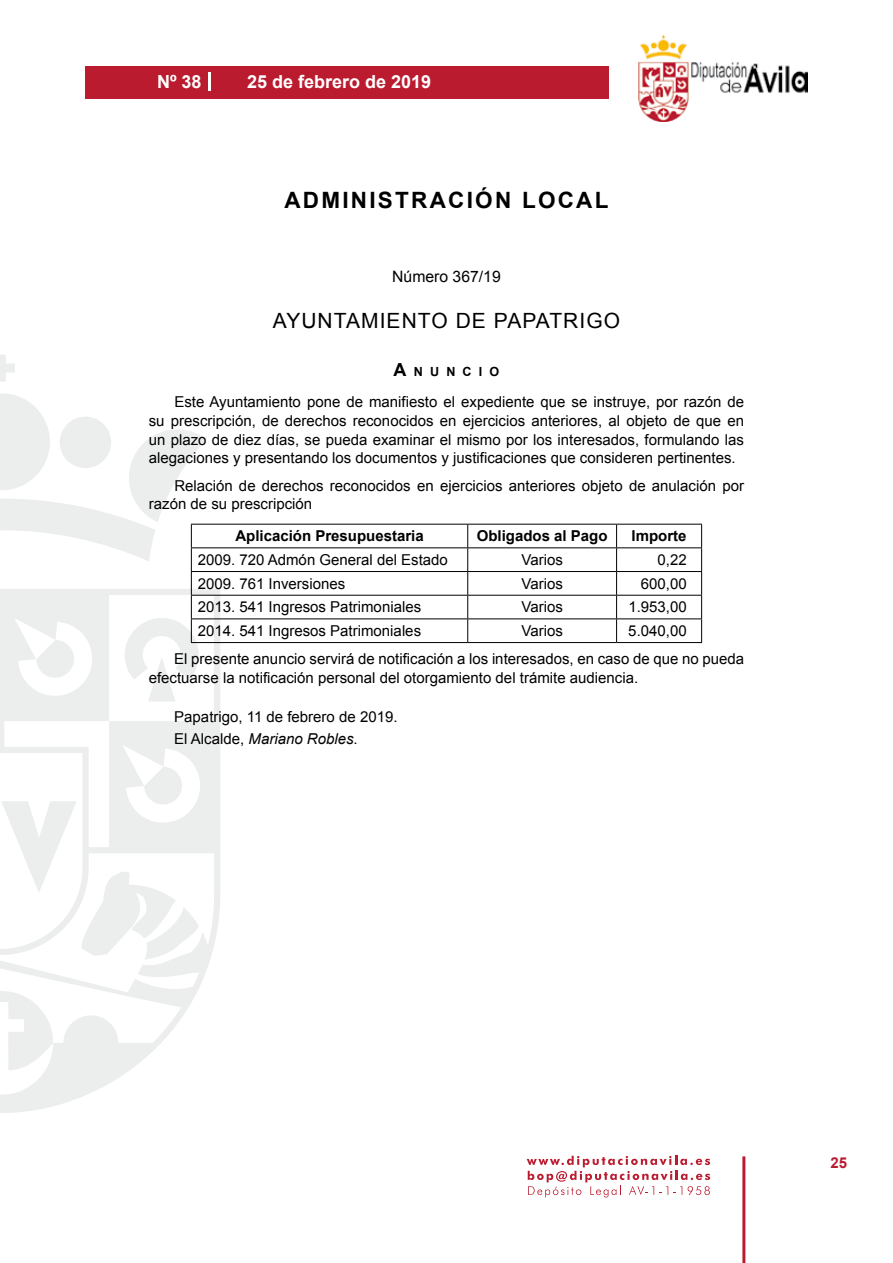
<style>
.page{position:relative;width:893px;height:1263px;background:#fff}
.page>*{position:absolute;margin:0;border:0;box-sizing:border-box;transform-origin:0 0}
.t1{font:700 22.5px "Arial";letter-spacing:.1em;color:#000}
.t2{font:21px "Arial";letter-spacing:.05em;color:#000}
.t3{font:700 18px "Arial";color:#fff}
.t4{font:15.75px "Arial";color:#000}
.t5{font:15px/18.8px "Arial";color:#000}
.t6{font:700 15px "Arial";color:#000}
.t7{font:700 15px "Arial";color:#ba1b2f}
.t8{font:700 12.6px "Arial";letter-spacing:.57em;color:#000}
.s1{font-size:18px}
.s2{font-style:italic}
</style>
<div class="page">
<svg style="left:527px;top:1156px;width:183px;height:41px"></svg>
<div style="left:85px;top:66px;width:523px;height:33px;background:#ba1b2f"></div>
<img style="left:638px;top:36px;width:170px;height:86px">
<hr style="left:742px;top:1156px;width:3px;height:107px;background:#ba1b2f">
<svg style="left:208px;top:72px;width:2px;height:18px"></svg>
<svg style="left:0;top:355px;width:15px;height:27px"></svg>
<svg style="left:0;top:589px;width:220px;height:524px"></svg>
<svg style="left:0;top:991px;width:53px;height:79px"></svg>
<svg style="left:1px;top:767px;width:198px;height:192px"></svg>
<hr style="left:191px;top:524px;width:277px;height:1px;background:#000">
<hr style="left:468px;top:524px;width:149px;height:1px;background:#000">
<hr style="left:617px;top:524px;width:85px;height:1px;background:#000">
<hr style="left:191px;top:547px;width:277px;height:1px;background:#000">
<hr style="left:468px;top:547px;width:149px;height:1px;background:#000">
<hr style="left:617px;top:547px;width:85px;height:1px;background:#000">
<hr style="left:191px;top:571px;width:277px;height:1px;background:#000">
<hr style="left:468px;top:571px;width:149px;height:1px;background:#000">
<hr style="left:617px;top:571px;width:85px;height:1px;background:#000">
<hr style="left:191px;top:595px;width:277px;height:1px;background:#000">
<hr style="left:468px;top:595px;width:149px;height:1px;background:#000">
<hr style="left:617px;top:595px;width:85px;height:1px;background:#000">
<hr style="left:191px;top:618px;width:277px;height:1px;background:#000">
<svg style="left:0;top:393px;width:207px;height:308px"></svg>
<hr style="left:468px;top:618px;width:149px;height:1px;background:#000">
<svg style="left:467px;top:524px;width:1px;height:118px"></svg>
<hr style="left:617px;top:618px;width:85px;height:1px;background:#000">
<svg style="left:616px;top:524px;width:1px;height:118px"></svg>
<svg style="left:701px;top:524px;width:1px;height:118px"></svg>
<hr style="left:191px;top:642px;width:277px;height:1px;background:#000">
<hr style="left:468px;top:642px;width:149px;height:1px;background:#000">
<hr style="left:617px;top:642px;width:85px;height:1px;background:#000">
<p class="t3" style="left:157px;top:69px;width:46px">Nº 38</p>
<p class="t3" style="left:247px;top:69px;width:186px">25 de febrero de 2019</p>
<h1 class="t1" style="left:284px;top:185px;width:325px">ADMINISTRACIÓN LOCAL</h1>
<p class="t4" style="left:392px;top:266px;width:110px">Número 367/19</p>
<h2 class="t2" style="left:273px;top:307px;width:349px">AYUNTAMIENTO DE PAPATRIGO</h2>
<p class="t8" style="left:394px;top:363px;width:107px"><span class="s1">A</span>NUNCIO</p>
<p class="t5" style="left:149px;top:392px;width:597px;text-align:justify;text-indent:26px">Este Ayuntamiento pone de manifiesto el expediente que se instruye, por razón de su prescripción, de derechos reconocidos en ejercicios anteriores, al objeto de que en un plazo de diez días, se pueda examinar el mismo por los interesados, formulando las alegaciones y presentando los documentos y justificaciones que consideren pertinentes.</p>
<p class="t5" style="left:149px;top:476px;width:597px;text-indent:26px">Relación de derechos reconocidos en ejercicios anteriores objeto de anulación por razón de su prescripción</p>
<p class="t6" style="left:235px;top:526px;width:190px">Aplicación Presupuestaria</p>
<p class="t6" style="left:477px;top:526px;width:132px">Obligados al Pago</p>
<p class="t6" style="left:632px;top:526px;width:57px">Importe</p>
<p class="t5" style="left:198px;top:551px;width:252px">2009. 720 Admón General del Estado</p>
<p class="t5" style="left:521px;top:551px;width:43px">Varios</p>
<p class="t5" style="left:658px;top:551px;width:31px">0,22</p>
<p class="t5" style="left:198px;top:574px;width:149px">2009. 761 Inversiones</p>
<p class="t5" style="left:521px;top:574px;width:43px">Varios</p>
<p class="t5" style="left:641px;top:574px;width:47px">600,00</p>
<p class="t5" style="left:198px;top:598px;width:225px">2013. 541 Ingresos Patrimoniales</p>
<p class="t5" style="left:521px;top:598px;width:43px">Varios</p>
<p class="t5" style="left:628px;top:598px;width:60px">1.953,00</p>
<p class="t5" style="left:198px;top:622px;width:225px">2014. 541 Ingresos Patrimoniales</p>
<p class="t5" style="left:521px;top:622px;width:43px">Varios</p>
<p class="t5" style="left:174px;top:617px;width:571px;line-height:28px;text-indent:454px">5.040,00<br>El presente anuncio servirá de notificación a los interesados, en caso de que no pueda</p>
<p class="t5" style="left:149px;top:668px;width:491px">efectuarse la notificación personal del otorgamiento del trámite audiencia.</p>
<p class="t5" style="left:174px;top:706px;width:225px;line-height:22.2px">Papatrigo, 11 de febrero de 2019.<br>El Alcalde, <span class="s2">Mariano Robles</span>.</p>
<p class="t7" style="left:831px;top:1153px;width:18px">25</p>
</div>
